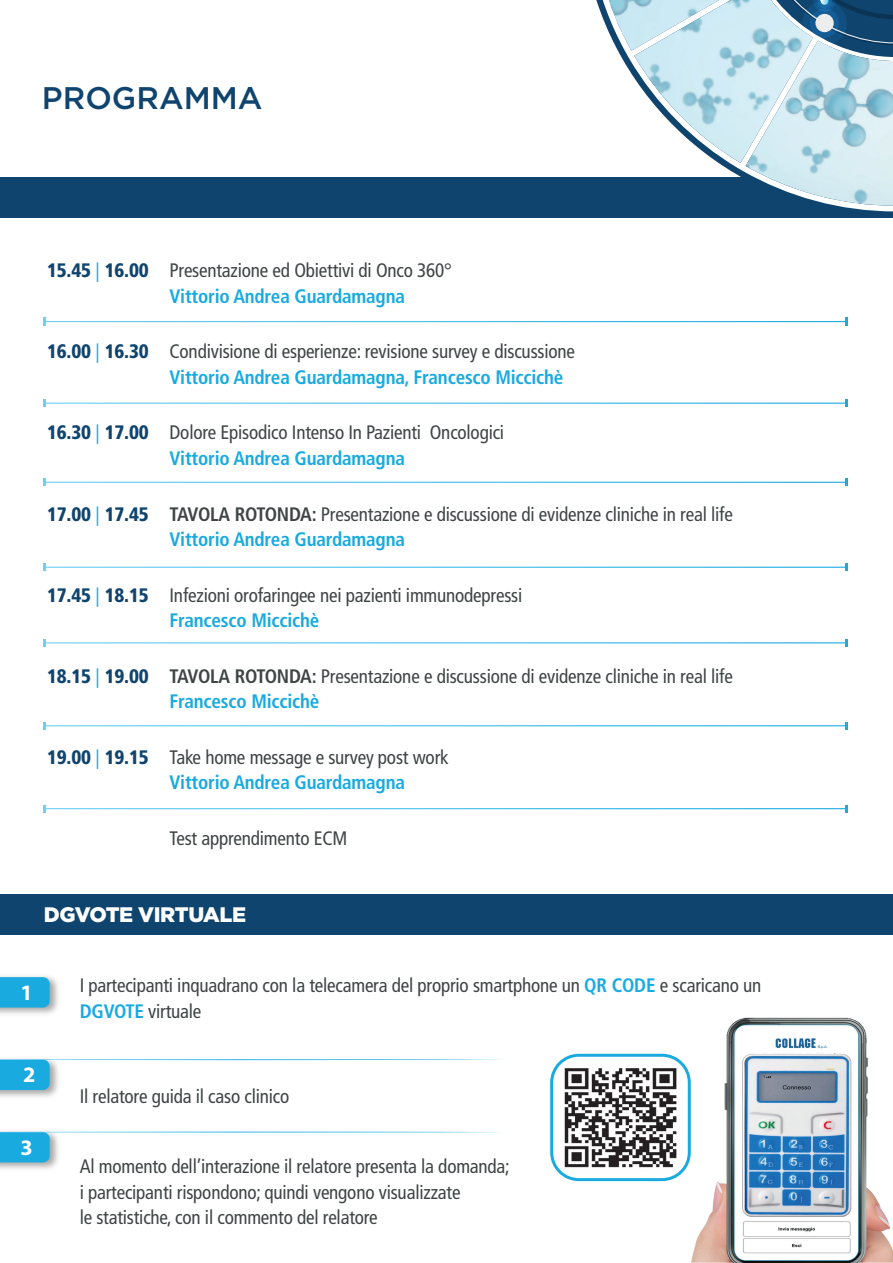
<style>
.page{position:relative;width:893px;height:1263px;background:#fff}
.page>*{position:absolute;margin:0;border:0;box-sizing:border-box;transform-origin:0 0}
.t1{font:500 31.2px "Gotham";color:#0f446e}
.t2{font:700 22.05px "Myriad Pro";color:#fff}
.t3{font:900 21px "Gotham";letter-spacing:-.02em;color:#fff}
.t4{font:condensed 19.5px/25.5px "Frutiger LT Std";letter-spacing:-.01em;color:#3f4445}
.s1{font-weight:900;color:#0f446e}
.s2{font-weight:300;font-stretch:normal;color:#19aae0}
.s3{font-weight:700;color:#19aae0}
.s4{font-weight:700}
</style>
<div class="page">
<div style="left:0;top:178px;width:893px;height:40px;background:#0f446e"></div>
<div style="left:0;top:894px;width:893px;height:40px;background:#0f446e"></div>
<svg style="left:593px;top:0;width:300px;height:211px"></svg>
<img style="left:634px;top:0;width:120px;height:163px">
<img style="left:745px;top:41px;width:148px;height:165px">
<svg style="left:754px;top:0;width:139px;height:45px;background:#5c87a5"></svg>
<img style="left:560px;top:1063px;width:122px;height:108px">
<img style="left:691px;top:1017px;width:202px;height:246px">
<img style="left:0;top:976px;width:58px;height:38px">
<svg style="left:0;top:977px;width:50px;height:30px"></svg>
<img style="left:0;top:1162px;width:57px;height:7px">
<svg style="left:0;top:1059px;width:502px;height:31px"></svg>
<svg style="left:0;top:1131px;width:502px;height:31px"></svg>
<div style="left:550px;top:1054px;width:141px;height:127px;border:3px solid #19aae0;border-radius:27px"></div>
<h1 class="t1" style="left:42px;top:77px;width:222px">PROGRAMMA</h1>
<p class="t4" style="left:170px;top:258px;width:284px;text-indent:-122px"><span class="s1">15.45</span> <span class="s2">|</span> <span class="s1">16.00</span> Presentazione ed Obiettivi di Onco 360°<br><span class="s3">Vittorio Andrea Guardamagna</span></p>
<p class="t4" style="left:170px;top:339px;width:407px;text-indent:-122px"><span class="s1">16.00</span> <span class="s2">|</span> <span class="s1">16.30</span> Condivisione di esperienze: revisione survey e discussione<br><span class="s3">Vittorio Andrea Guardamagna, Francesco Miccichè</span></p>
<p class="t4" style="left:170px;top:420px;width:336px;text-indent:-122px"><span class="s1">16.30</span> <span class="s2">|</span> <span class="s1">17.00</span> Dolore Episodico Intenso In Pazienti Oncologici<br><span class="s3">Vittorio Andrea Guardamagna</span></p>
<p class="t4" style="left:170px;top:501px;width:565px;text-indent:-122px"><span class="s1">17.00</span> <span class="s2">|</span> <span class="s1">17.45</span> <span class="s4">TAVOLA ROTONDA:</span> Presentazione e discussione di evidenze cliniche in real life<br><span class="s3">Vittorio Andrea Guardamagna</span></p>
<p class="t4" style="left:170px;top:582px;width:354px;text-indent:-122px"><span class="s1">17.45</span> <span class="s2">|</span> <span class="s1">18.15</span> Infezioni orofaringee nei pazienti immunodepressi<br><span class="s3">Francesco Miccichè</span></p>
<p class="t4" style="left:170px;top:663px;width:565px;text-indent:-122px"><span class="s1">18.15</span> <span class="s2">|</span> <span class="s1">19.00</span> <span class="s4">TAVOLA ROTONDA:</span> Presentazione e discussione di evidenze cliniche in real life<br><span class="s3">Francesco Miccichè</span></p>
<p class="t4" style="left:170px;top:744px;width:281px;text-indent:-122px"><span class="s1">19.00</span> <span class="s2">|</span> <span class="s1">19.15</span> Take home message e survey post work<br><span class="s3">Vittorio Andrea Guardamagna</span></p>
<p class="t4" style="left:170px;top:825px;width:179px">Test apprendimento ECM</p>
<p class="t3" style="left:44px;top:900px;width:204px">DGVOTE VIRTUALE</p>
<p class="t2" style="left:21px;top:978px;width:14px">1</p>
<p class="t4" style="left:80px;top:973px;width:683px">I partecipanti inquadrano con la telecamera del proprio smartphone un <span class="s3">QR CODE</span> e scaricano un<br><span class="s3">DGVOTE</span> virtuale</p>
<p class="t2" style="left:23px;top:1060px;width:14px">2</p>
<p class="t2" style="left:21px;top:1133px;width:14px">3</p>
<p class="t4" style="left:80px;top:1083px;width:211px">Il relatore guida il caso clinico</p>
<p class="t4" style="left:80px;top:1154px;width:432px">Al momento dell’interazione il relatore presenta la domanda; i partecipanti rispondono; quindi vengono visualizzate<br>le statistiche, con il commento del relatore</p>
</div>
